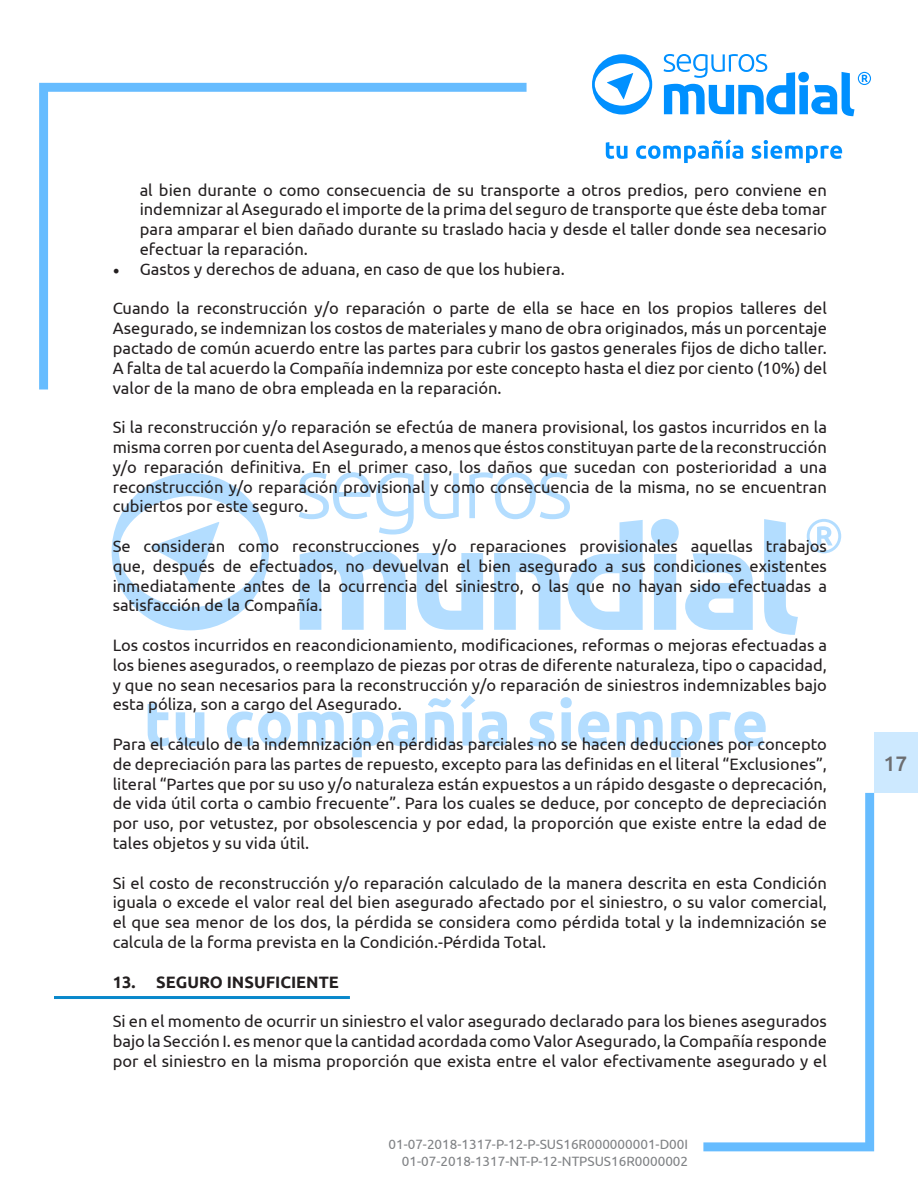
<style>
.page{position:relative;width:918px;height:1188px;background:#fff}
.page>*{position:absolute;margin:0;border:0;box-sizing:border-box;transform-origin:0 0}
.t1{font:500 21px "Ubuntu";color:#6c6d70}
.t2{font:16.5px/19.8px "Ubuntu";color:#231f20;text-align:justify}
.t3{font:700 16.5px "Ubuntu";color:#231f20}
.t4{font:13.5px/16.2px "Ubuntu";color:#808285;text-align:right}
.s1{font-family:"Minion Pro";font-size:18px}
</style>
<div class="page">
<svg style="left:112px;top:473px;width:157px;height:157px"></svg>
<svg style="left:764px;top:519px;width:34px;height:116px"></svg>
<svg style="left:651px;top:519px;width:28px;height:111px"></svg>
<svg style="left:685px;top:553px;width:68px;height:77px"></svg>
<svg style="left:299px;top:472px;width:344px;height:158px"></svg>
<svg style="left:148px;top:703px;width:22px;height:43px"></svg>
<svg style="left:176px;top:712px;width:28px;height:34px"></svg>
<svg style="left:227px;top:711px;width:64px;height:36px"></svg>
<svg style="left:298px;top:712px;width:46px;height:34px"></svg>
<svg style="left:352px;top:711px;width:65px;height:46px"></svg>
<svg style="left:425px;top:698px;width:29px;height:48px"></svg>
<svg style="left:461px;top:695px;width:46px;height:51px"></svg>
<svg style="left:529px;top:711px;width:25px;height:36px"></svg>
<svg style="left:561px;top:697px;width:11px;height:49px"></svg>
<svg style="left:578px;top:711px;width:31px;height:36px"></svg>
<svg style="left:617px;top:712px;width:46px;height:34px"></svg>
<svg style="left:671px;top:712px;width:31px;height:45px"></svg>
<svg style="left:709px;top:711px;width:57px;height:36px"></svg>
<svg style="left:807px;top:519px;width:34px;height:34px"></svg>
<svg style="left:592px;top:54px;width:60px;height:60px"></svg>
<svg style="left:606px;top:142px;width:22px;height:17px"></svg>
<svg style="left:636px;top:139px;width:107px;height:24px"></svg>
<svg style="left:752px;top:140px;width:90px;height:23px"></svg>
<svg style="left:664px;top:54px;width:207px;height:62px"></svg>
<svg style="left:39px;top:83px;width:488px;height:307px"></svg>
<svg style="left:703px;top:793px;width:171px;height:358px"></svg>
<div style="left:874px;top:732px;width:44px;height:61px;background:#cde9ff"></div>
<hr style="left:0;top:732px;width:1px;height:61px;background:#0090ff">
<hr style="left:54px;top:996px;width:296px;height:3px;background:#0988cb">
<p class="t2" style="left:140px;top:179px;width:689px">al bien durante o como consecuencia de su transporte a otros predios, pero conviene en indemnizar al Asegurado el importe de la prima del seguro de transporte que éste deba tomar para amparar el bien dañado durante su traslado hacia y desde el taller donde sea necesario efectuar la reparación.</p>
<p class="t2" style="left:113px;top:259px;width:454px"><span class="s1">•</span> Gastos y derechos de aduana, en caso de que los hubiera.</p>
<p class="t2" style="left:113px;top:298px;width:716px">Cuando la reconstrucción y/o reparación o parte de ella se hace en los propios talleres del Asegurado, se indemnizan los costos de materiales y mano de obra originados, más un porcentaje pactado de común acuerdo entre las partes para cubrir los gastos generales fijos de dicho taller.<br>A falta de tal acuerdo la Compañía indemniza por este concepto hasta el diez por ciento (10%) del valor de la mano de obra empleada en la reparación.</p>
<p class="t2" style="left:113px;top:417px;width:716px">Si la reconstrucción y/o reparación se efectúa de manera provisional, los gastos incurridos en la misma corren por cuenta del Asegurado, a menos que éstos constituyan parte de la reconstrucción y/o reparación definitiva. En el primer caso, los daños que sucedan con posterioridad a una reconstrucción y/o reparación provisional y como consecuencia de la misma, no se encuentran cubiertos por este seguro.</p>
<p class="t2" style="left:113px;top:536px;width:716px">Se consideran como reconstrucciones y/o reparaciones provisionales aquellas trabajos que, después de efectuados, no devuelvan el bien asegurado a sus condiciones existentes inmediatamente antes de la ocurrencia del siniestro, o las que no hayan sido efectuadas a satisfacción de la Compañía.</p>
<p class="t2" style="left:113px;top:635px;width:716px">Los costos incurridos en reacondicionamiento, modificaciones, reformas o mejoras efectuadas a los bienes asegurados, o reemplazo de piezas por otras de diferente naturaleza, tipo o capacidad, y que no sean necesarios para la reconstrucción y/o reparación de siniestros indemnizables bajo esta póliza, son a cargo del Asegurado.</p>
<p class="t2" style="left:113px;top:734px;width:716px">Para el cálculo de la indemnización en pérdidas parciales no se hacen deducciones por concepto de depreciación para las partes de repuesto, excepto para las definidas en el literal “Exclusiones”, literal “Partes que por su uso y/o naturaleza están expuestos a un rápido desgaste o deprecación, de vida útil corta o cambio frecuente”. Para los cuales se deduce, por concepto de depreciación por uso, por vetustez, por obsolescencia y por edad, la proporción que existe entre la edad de tales objetos y su vida útil.</p>
<p class="t2" style="left:113px;top:872px;width:716px">Si el costo de reconstrucción y/o reparación calculado de la manera descrita en esta Condición iguala o excede el valor real del bien asegurado afectado por el siniestro, o su valor comercial, el que sea menor de los dos, la pérdida se considera como pérdida total y la indemnización se calcula de la forma prevista en la Condición.-Pérdida Total.</p>
<p class="t3" style="left:113px;top:972px;width:228px">13. SEGURO INSUFICIENTE</p>
<p class="t2" style="left:113px;top:1011px;width:716px">Si en el momento de ocurrir un siniestro el valor asegurado declarado para los bienes asegurados bajo la Sección I. es menor que la cantidad acordada como Valor Asegurado, la Compañía responde por el siniestro en la misma proporción que exista entre el valor efectivamente asegurado y el</p>
<p class="t4" style="left:388px;top:1136px;width:301px">01-07-2018-1317-P-12-P-SUS16R000000001-D00I<br>01-07-2018-1317-NT-P-12-NTPSUS16R0000002</p>
<p class="t1" style="left:884px;top:751px;width:25px">17</p>
</div>
